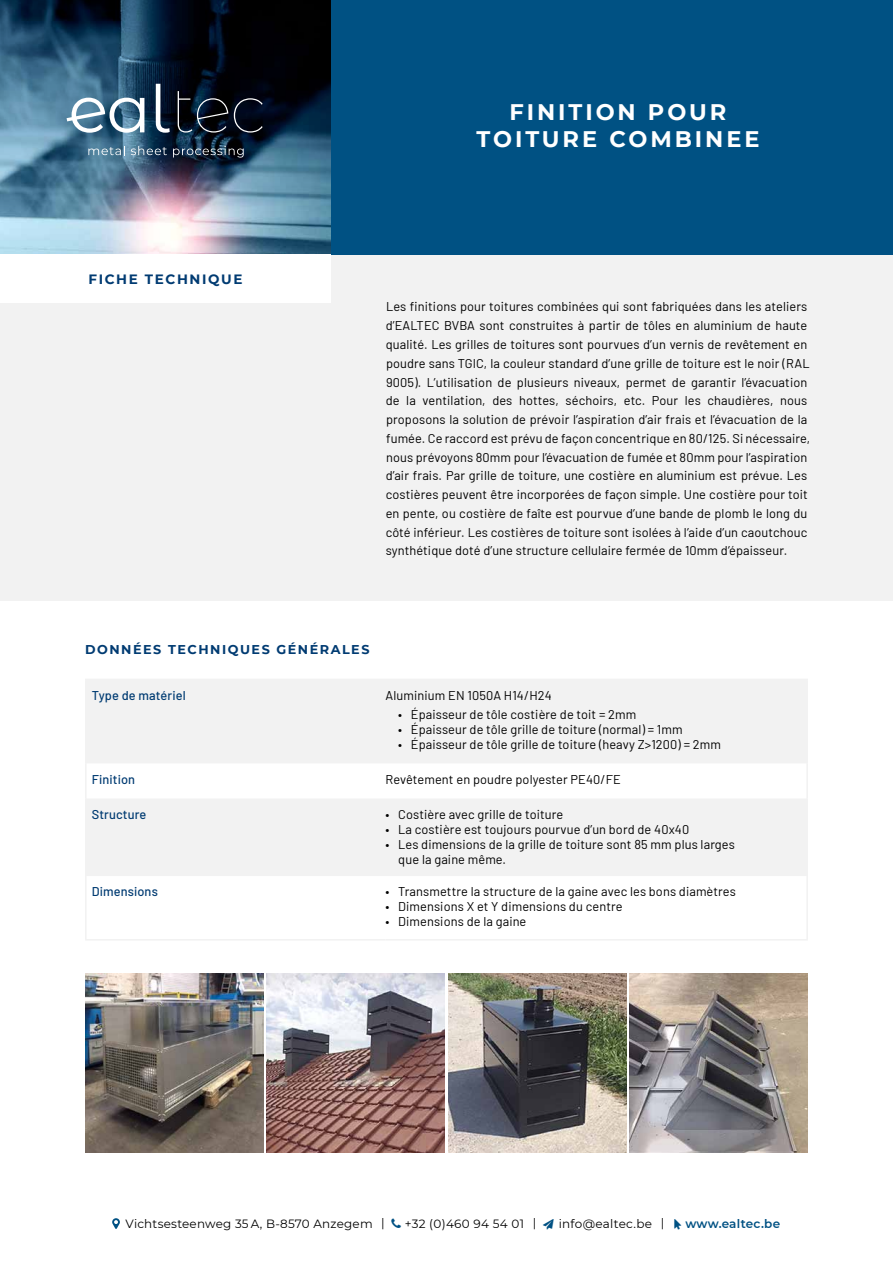
<style>
.page{position:relative;width:893px;height:1263px;background:#fff}
.page>*{position:absolute;margin:0;border:0;box-sizing:border-box;transform-origin:0 0}
.t1{font:700 22.5px/27px "Montserrat";letter-spacing:.13em;color:#fff;text-align:center}
.t2{font:700 13.5px "Montserrat";letter-spacing:.12em;color:#003b72}
.t3{font:12.75px/18.8px "Barlow";letter-spacing:.01em;color:#000}
.t4{font:500 12.75px "Barlow";letter-spacing:.01em;color:#003b72}
.t5{font:700 12.75px "Montserrat";letter-spacing:.12em;color:#003b72}
.t6{font:12px "Montserrat";letter-spacing:.02em;color:#000}
.t7{font:600 12px "Montserrat";letter-spacing:.015em;color:#005183}
.s1{color:#005183}
</style>
<div class="page">
<div style="left:0;top:254px;width:893px;height:346px;background:#f2f2f2"></div>
<svg style="left:112px;top:1218px;width:8px;height:11px"></svg>
<div style="left:330px;top:0;width:563px;height:254px;background:#005183"></div>
<img style="left:0;top:0;width:331px;height:254px">
<svg style="left:67px;top:98px;width:77px;height:35px"></svg>
<svg style="left:156px;top:84px;width:14px;height:49px"></svg>
<svg style="left:178px;top:91px;width:50px;height:42px;background:#1b242f"></svg>
<svg style="left:234px;top:98px;width:29px;height:35px"></svg>
<svg style="left:88px;top:146px;width:37px;height:9px"></svg>
<svg style="left:131px;top:146px;width:36px;height:9px"></svg>
<svg style="left:173px;top:146px;width:71px;height:12px"></svg>
<div style="left:0;top:254px;width:331px;height:49px;background:#fff"></div>
<svg style="left:87px;top:680px;width:719px;height:196px;fill:#f2f2f2"></svg>
<hr style="left:85px;top:679px;width:301px;height:1px;background:#f2f2f2">
<hr style="left:85px;top:680px;width:2px;height:83px;background:#f2f2f2">
<hr style="left:386px;top:679px;width:422px;height:1px;background:#f2f2f2">
<hr style="left:806px;top:680px;width:2px;height:83px;background:#f2f2f2">
<hr style="left:85px;top:763px;width:2px;height:35px;background:#f2f2f2">
<hr style="left:806px;top:763px;width:2px;height:35px;background:#f2f2f2">
<hr style="left:85px;top:798px;width:2px;height:78px;background:#f2f2f2">
<hr style="left:806px;top:798px;width:2px;height:78px;background:#f2f2f2">
<hr style="left:85px;top:876px;width:2px;height:63px;background:#f2f2f2">
<hr style="left:806px;top:876px;width:2px;height:63px;background:#f2f2f2">
<hr style="left:85px;top:939px;width:301px;height:1px;background:#f2f2f2">
<hr style="left:386px;top:939px;width:422px;height:1px;background:#f2f2f2">
<img style="left:448px;top:974px;width:178px;height:178px">
<img style="left:267px;top:974px;width:178px;height:178px">
<img style="left:85px;top:974px;width:178px;height:178px">
<img style="left:630px;top:974px;width:178px;height:178px">
<p class="t2" style="left:88px;top:269px;width:156px">FICHE TECHNIQUE</p>
<h1 class="t1" style="left:477px;top:97px;width:284px">FINITION POUR<br>TOITURE COMBINEE</h1>
<p class="t3" style="left:386px;top:296px;width:426px">Les finitions pour toitures combinées qui sont fabriquées dans les ateliers d’EALTEC BVBA sont construites à partir de tôles en aluminium de haute qualité. Les grilles de toitures sont pourvues d’un vernis de revêtement en poudre sans TGIC, la couleur standard d’une grille de toiture est le noir (RAL 9005). L’utilisation de plusieurs niveaux, permet de garantir l’évacuation de la ventilation, des hottes, séchoirs, etc. Pour les chaudières, nous proposons la solution de prévoir l’aspiration d’air frais et l’évacuation de la fumée. Ce raccord est prévu de façon concentrique en 80/125. Si nécessaire, nous prévoyons 80mm pour l’évacuation de fumée et 80mm pour l’aspiration d’air frais. Par grille de toiture, une costière en aluminium est prévue. Les costières peuvent être incorporées de façon simple. Une costière pour toit en pente, ou costière de faîte est pourvue d’une bande de plomb le long du côté inférieur. Les costières de toiture sont isolées à l’aide d’un caoutchouc synthétique doté d’une structure cellulaire fermée de 10mm d’épaisseur.</p>
<p class="t5" style="left:85px;top:640px;width:286px">DONNÉES TECHNIQUES GÉNÉRALES</p>
<p class="t4" style="left:92px;top:686px;width:95px">Type de matériel</p>
<p class="t3" style="left:386px;top:685px;width:168px">Aluminium EN 1050A H14/H24</p>
<p class="t3" style="left:398px;top:704px;width:240px">• Épaisseur de tôle costière de toit = 2mm</p>
<p class="t3" style="left:398px;top:719px;width:286px">• Épaisseur de tôle grille de toiture (normal) = 1mm</p>
<p class="t3" style="left:398px;top:734px;width:324px">• Épaisseur de tôle grille de toiture (heavy Z&gt;1200) = 2mm</p>
<p class="t4" style="left:92px;top:770px;width:45px">Finition</p>
<p class="t3" style="left:385px;top:769px;width:237px">Revêtement en poudre polyester PE40/FE</p>
<p class="t4" style="left:92px;top:805px;width:56px">Structure</p>
<p class="t3" style="left:385px;top:804px;width:179px">• Costière avec grille de toiture</p>
<p class="t3" style="left:385px;top:819px;width:305px">• La costière est toujours pourvue d’un bord de 40x40</p>
<p class="t3" style="left:398px;top:836px;width:338px;line-height:15px;text-indent:-13px">• Les dimensions de la grille de toiture sont 85 mm plus larges que la gaine même.</p>
<p class="t4" style="left:92px;top:882px;width:68px">Dimensions</p>
<p class="t3" style="left:385px;top:881px;width:352px">• Transmettre la structure de la gaine avec les bons diamètres</p>
<p class="t3" style="left:385px;top:896px;width:239px">• Dimensions X et Y dimensions du centre</p>
<p class="t3" style="left:385px;top:911px;width:142px">• Dimensions de la gaine</p>
<p class="t6" style="left:126px;top:1215px;width:261px">Vichtsesteenweg 35 A, B-8570 Anzegem |</p>
<p class="t6" style="left:405px;top:1215px;width:261px">+32 (0)460 94 54 01 | <span class="s1">➢</span> info@ealtec.be |</p>
<p class="t7" style="left:685px;top:1215px;width:96px">www.ealtec.be</p>
</div>
